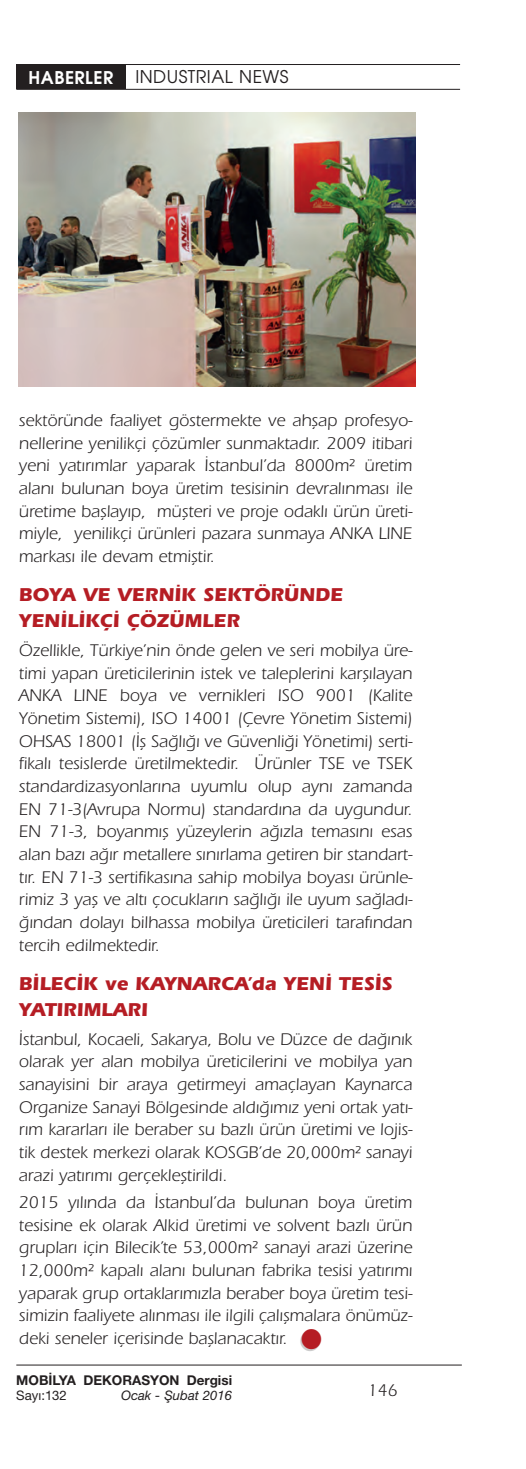
<style>
.page{position:relative;width:526px;height:1469px;background:#fff}
.page>*{position:absolute;margin:0;border:0;box-sizing:border-box;transform-origin:0 0}
.t1{font:27.12px "Zapf Dingbats ITC";color:#ccc;scale:1.04 1}
.t2{font:19.25px/25.9px "Eras X Bold";color:#b51d24}
.t3{font:17.5px/22.6px "Eras X Book";color:#231f20;text-align:justify}
.t4{font:17.5px "Avant Garde T";letter-spacing:.03em;color:#231f20}
.t5{font:17.5px "Avant Garde T Bold";letter-spacing:.03em;color:#fff}
.t6{font:17.5px "Eras T Book";color:#231f20}
.t7{font:13.47px "Helvetica Neue X Bold";color:#231f20}
.t8{font:13.12px "Helvetica Neue X Italic";color:#231f20}
.t9{font:13.12px "Helvetica Neue X Roman";color:#231f20}
</style>
<div class="page">
<hr style="left:16px;top:1364px;width:446px;height:1px;background:#231f20">
<hr style="left:16px;top:64px;width:444px;height:1px;background:#231f20">
<hr style="left:16px;top:89px;width:444px;height:1px;background:#231f20">
<div style="left:16px;top:64px;width:109px;height:25px;background:#231f20"></div>
<img style="left:19px;top:112px;width:396px;height:275px">
<p class="t5" style="left:29px;top:67px;width:86px">HABERLER</p>
<p class="t4" style="left:135px;top:67px;width:155px">INDUSTRIAL NEWS</p>
<p class="t3" style="left:19px;top:411px;width:395px">sektöründe faaliyet göstermekte ve ahşap profesyo&shy;nellerine yenilikçi çözümler sunmaktadır. 2009 itibari yeni yatırımlar yaparak İstanbul’da 8000m² üretim alanı bulunan boya üretim tesisinin devralınması ile üretime başlayıp, müşteri ve proje odaklı ürün üreti&shy;miyle, yenilikçi ürünleri pazara sunmaya ANKA LINE markası ile devam etmiştir.</p>
<p class="t2" style="left:19px;top:582px;width:326px">BOYA VE VERNİK SEKTÖRÜNDE<br>YENİLİKÇİ ÇÖZÜMLER</p>
<p class="t3" style="left:19px;top:641px;width:395px">Özellikle, Türkiye’nin önde gelen ve seri mobilya üre&shy;timi yapan üreticilerinin istek ve taleplerini karşılayan ANKA LINE boya ve vernikleri ISO 9001 (Kalite Yönetim Sistemi), ISO 14001 (Çevre Yönetim Sistemi)<br>OHSAS 18001 (İş Sağlığı ve Güvenliği Yönetimi) serti&shy;fikalı tesislerde üretilmektedir. Ürünler TSE ve TSEK standardizasyonlarına uyumlu olup aynı zamanda EN 71-3(Avrupa Normu) standardına da uygundur.<br>EN 71-3, boyanmış yüzeylerin ağızla temasını esas alan bazı ağır metallere sınırlama getiren bir standart&shy;tır. EN 71-3 sertifikasına sahip mobilya boyası ürünle&shy;rimiz 3 yaş ve altı çocukların sağlığı ile uyum sağladı&shy;ğından dolayı bilhassa mobilya üreticileri tarafından tercih edilmektedir.</p>
<p class="t2" style="left:19px;top:970px;width:375px">BİLECİK ve KAYNARCA’da YENİ TESİS<br>YATIRIMLARI</p>
<p class="t3" style="left:19px;top:1029px;width:395px">İstanbul, Kocaeli, Sakarya, Bolu ve Düzce de dağınık olarak yer alan mobilya üreticilerini ve mobilya yan sanayisini bir araya getirmeyi amaçlayan Kaynarca Organize Sanayi Bölgesinde aldığımız yeni ortak yatı&shy;rım kararları ile beraber su bazlı ürün üretimi ve lojis&shy;tik destek merkezi olarak KOSGB’de 20,000m² sanayi arazi yatırımı gerçekleştirildi.</p>
<p class="t3" style="left:19px;top:1193px;width:395px">2015 yılında da İstanbul’da bulunan boya üretim tesisine ek olarak Alkid üretimi ve solvent bazlı ürün grupları için Bilecik’te 53,000m² sanayi arazi üzerine 12,000m² kapalı alanı bulunan fabrika tesisi yatırımı yaparak grup ortaklarımızla beraber boya üretim tesi&shy;simizin faaliyete alınması ile ilgili çalışmalara önümüz&shy;deki seneler içerisinde başlanacaktır.</p>
<h1 class="t1" style="left:320px;top:1329px;width:23px;rotate:90deg">●</h1>
<p class="t7" style="left:16px;top:1371px;width:217px">MOB‹LYA DEKORASYON Dergisi</p>
<p class="t9" style="left:16px;top:1387px;width:52px">Say›:132</p>
<p class="t8" style="left:121px;top:1387px;width:112px">Ocak - Şubat 2016</p>
<p class="t6" style="left:368px;top:1379px;width:31px">146</p>
</div>
